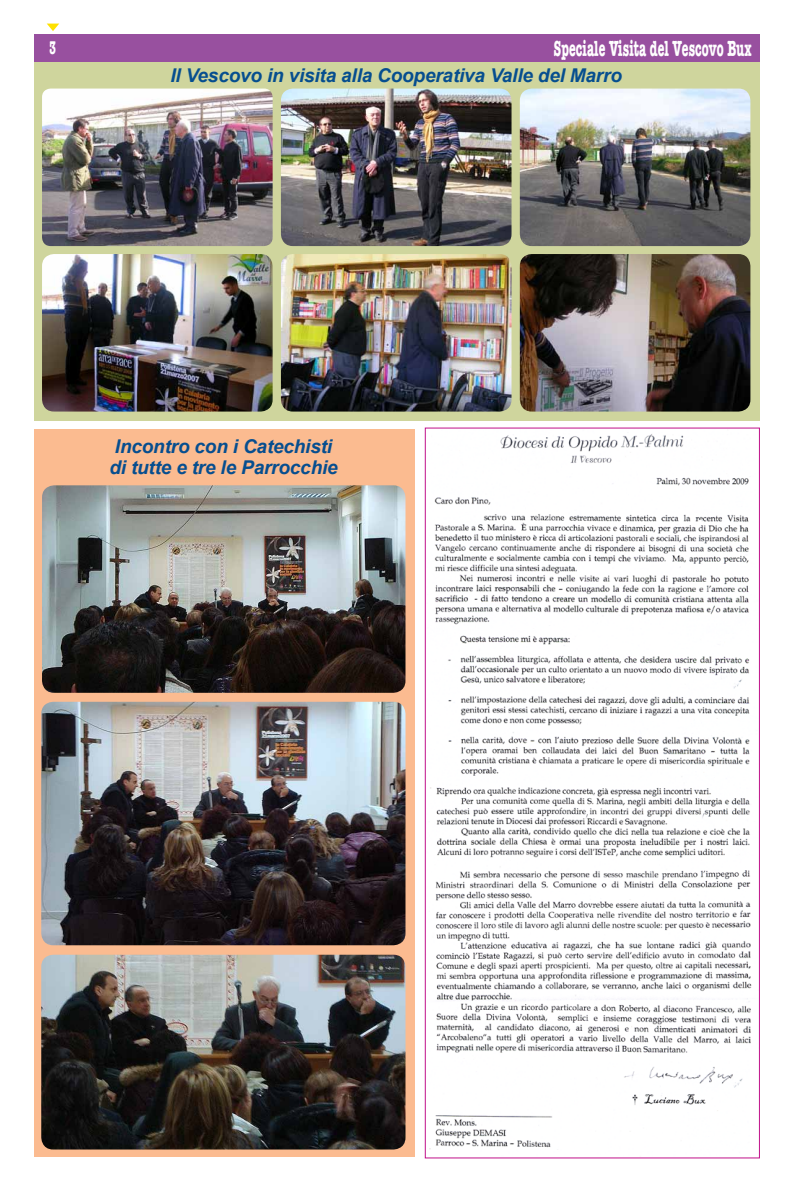
<style>
.page{position:relative;width:794px;height:1191px;background:#fff}
.page>*{position:absolute;margin:0;border:0;box-sizing:border-box;transform-origin:0 0}
.t1{font:italic 700 19px/21px "Arial";letter-spacing:-.01em;color:#064e8f}
.t2{font:12px "Bocci Text 13 Stch";letter-spacing:.05em;color:#fff}
.t3{font:10px "Bocci Text 13 Stch";color:#fff}
</style>
<div class="page">
<div style="left:34px;top:429px;width:380px;height:728px;background:#fbbb90"></div>
<div style="left:34px;top:34px;width:726px;height:28px;background:#98509f"></div>
<svg style="left:47px;top:24px;width:12px;height:7px"></svg>
<div style="left:34px;top:62px;width:726px;height:358px;background:#cfd59d"></div>
<img style="left:42px;top:89px;width:231px;height:157px">
<img style="left:42px;top:254px;width:231px;height:157px">
<img style="left:281px;top:89px;width:230px;height:157px">
<img style="left:281px;top:254px;width:230px;height:157px">
<img style="left:520px;top:89px;width:230px;height:157px">
<img style="left:520px;top:254px;width:230px;height:157px">
<img style="left:429px;top:434px;width:323px;height:716px">
<img style="left:42px;top:485px;width:363px;height:208px">
<img style="left:41px;top:702px;width:364px;height:243px">
<img style="left:41px;top:954px;width:364px;height:195px">
<p class="t3" style="left:49px;top:45px;width:8px">3</p>
<p class="t2" style="left:554px;top:44px;width:199px">Speciale Visita del Vescovo Bux</p>
<p class="t1" style="left:170px;top:66px;width:453px">Il Vescovo in visita alla Cooperativa Valle del Marro</p>
<p class="t1" style="left:109px;top:436px;width:230px">Incontro con i Catechisti di tutte e tre le Parrocchie</p>
</div>
